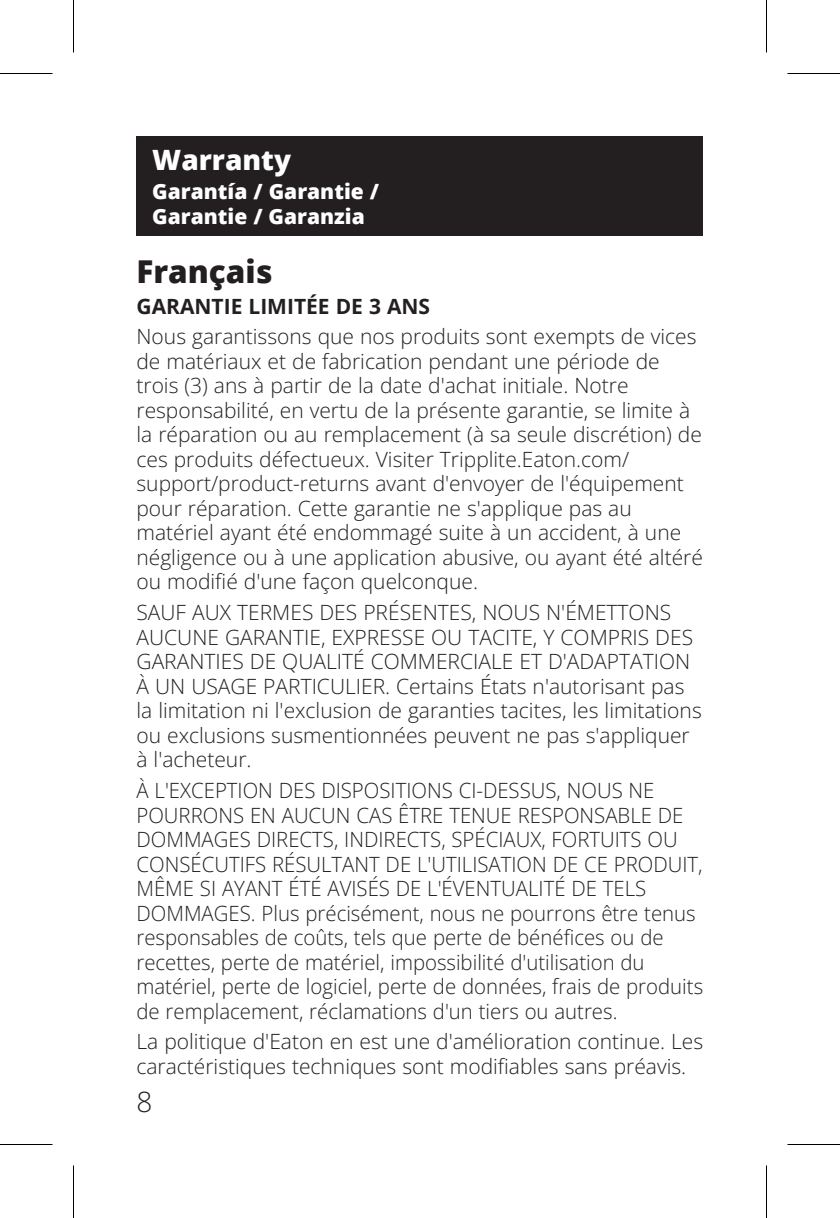
<style>
.page{position:relative;width:840px;height:1218px;background:#fff}
.page>*{position:absolute;margin:0;border:0;box-sizing:border-box;transform-origin:0 0}
.t1{font:800 31.5px "Open Sans";color:#231f20}
.t2{font:800 28px "Open Sans";color:#fff}
.t3{font:28px "Open Sans";color:#231f20}
.t4{font:21px/24.5px "Open Sans";color:#231f20}
.t5{font:800 21px/24.5px "Open Sans";color:#fff}
.t6{font:700 21px "Open Sans";color:#231f20}
</style>
<div class="page">
<div style="left:136px;top:136px;width:567px;height:100px;background:#231f20"></div>
<hr style="left:0;top:73px;width:52px;height:1px;background:#000">
<hr style="left:788px;top:73px;width:52px;height:1px;background:#000">
<hr style="left:0;top:1144px;width:52px;height:1px;background:#000">
<hr style="left:788px;top:1144px;width:52px;height:1px;background:#000">
<hr style="left:73px;top:0;width:1px;height:52px;background:#000">
<hr style="left:73px;top:1166px;width:1px;height:52px;background:#000">
<hr style="left:766px;top:0;width:1px;height:52px;background:#000">
<hr style="left:766px;top:1166px;width:1px;height:52px;background:#000">
<p class="t2" style="left:152px;top:138px;width:140px">Warranty</p>
<p class="t5" style="left:152px;top:178px;width:228px">Garantía / Garantie /<br>Garantie / Garanzia</p>
<p class="t1" style="left:136px;top:247px;width:138px">Français</p>
<p class="t6" style="left:136px;top:292px;width:295px">GARANTIE LIMITÉE DE 3 ANS</p>
<p class="t4" style="left:136px;top:324px;width:568px">Nous garantissons que nos produits sont exempts de vices de matériaux et de fabrication pendant une période de trois (3) ans à partir de la date d'achat initiale. Notre responsabilité, en vertu de la présente garantie, se limite à la réparation ou au remplacement (à sa seule discrétion) de ces produits défectueux. Visiter Tripplite.Eaton.com/ support/product-returns avant d'envoyer de l'équipement pour réparation. Cette garantie ne s'applique pas au matériel ayant été endommagé suite à un accident, à une négligence ou à une application abusive, ou ayant été altéré ou modifié d'une façon quelconque.</p>
<p class="t4" style="left:136px;top:600px;width:567px">SAUF AUX TERMES DES PRÉSENTES, NOUS N'ÉMETTONS AUCUNE GARANTIE, EXPRESSE OU TACITE, Y COMPRIS DES GARANTIES DE QUALITÉ COMMERCIALE ET D'ADAPTATION À UN USAGE PARTICULIER. Certains États n'autorisant pas la limitation ni l'exclusion de garanties tacites, les limitations ou exclusions susmentionnées peuvent ne pas s'appliquer à l'acheteur.</p>
<p class="t4" style="left:136px;top:778px;width:568px">À L'EXCEPTION DES DISPOSITIONS CI-DESSUS, NOUS NE POURRONS EN AUCUN CAS ÊTRE TENUE RESPONSABLE DE DOMMAGES DIRECTS, INDIRECTS, SPÉCIAUX, FORTUITS OU CONSÉCUTIFS RÉSULTANT DE L'UTILISATION DE CE PRODUIT, MÊME SI AYANT ÉTÉ AVISÉS DE L'ÉVENTUALITÉ DE TELS DOMMAGES. Plus précisément, nous ne pourrons être tenus responsables de coûts, tels que perte de bénéfices ou de recettes, perte de matériel, impossibilité d'utilisation du matériel, perte de logiciel, perte de données, frais de produits de remplacement, réclamations d'un tiers ou autres.</p>
<p class="t4" style="left:136px;top:1029px;width:568px">La politique d'Eaton en est une d'amélioration continue. Les caractéristiques techniques sont modifiables sans préavis.</p>
<h2 class="t3" style="left:136px;top:1083px;width:17px">8</h2>
</div>
